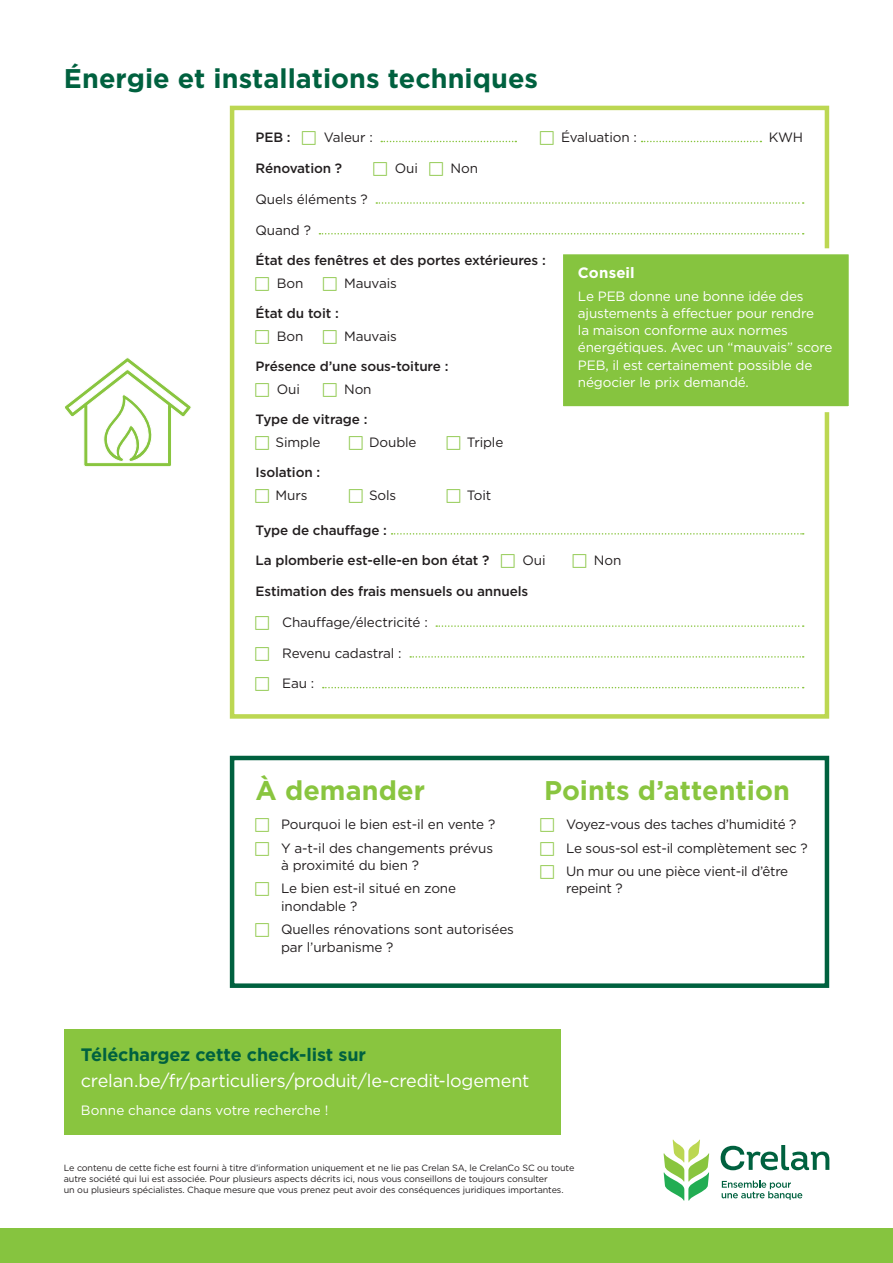
<style>
.page{position:relative;width:893px;height:1263px;background:#fff}
.page>*{position:absolute;margin:0;border:0;box-sizing:border-box;transform-origin:0 0}
.Subtitel{font:700 27px "Gotham";color:#00613f}
.Bullets_Fiche{font:700 27px "Gotham";color:#89c53f}
.Subtitel-2{font:700 27px "Gotham";letter-spacing:.005em;color:#89c53f}
.Para_Green{font:18px "Gotham";letter-spacing:-.015em;color:#fff}
.Para_Green-2{font:700 18px "Gotham";letter-spacing:-.01em;color:#00613f}
.Bullets_Fiche-2{font:700 15px "Gotham";letter-spacing:.01em;color:#fff}
.Bullets_Fiche-3{font:13.5px/17.2px "Gotham";letter-spacing:-.01em;color:#231f20}
.Bullets_Fiche-4{font:500 13.5px "Gotham";letter-spacing:-.01em;color:#231f20}
.Bullets_Fiche-5{font:13.5px/17.2px "Gotham";letter-spacing:-.01em;color:#fff}
.Para_Green-3{font:13.5px "Gotham";letter-spacing:.005em;color:#fff}
.t1{font:9px/10.8px "Gotham";letter-spacing:-.01em;color:#231f20}
</style>
<div class="page">
<div style="left:0;top:1229px;width:893px;height:34px;background:#86c43f"></div>
<div style="left:230px;top:756px;width:599px;height:232px;border:4px solid #00613f"></div>
<div style="left:64px;top:1029px;width:497px;height:106px;background:#89c53f"></div>
<svg style="left:381px;top:141px;width:135px;height:1px"></svg>
<svg style="left:642px;top:141px;width:119px;height:1px"></svg>
<svg style="left:376px;top:202px;width:428px;height:2px"></svg>
<svg style="left:319px;top:233px;width:485px;height:1px"></svg>
<svg style="left:392px;top:533px;width:412px;height:2px"></svg>
<svg style="left:436px;top:625px;width:368px;height:2px"></svg>
<svg style="left:410px;top:656px;width:394px;height:2px"></svg>
<svg style="left:323px;top:687px;width:481px;height:1px"></svg>
<div style="left:230px;top:106px;width:599px;height:613px;border:4px solid #bcd752"></div>
<svg style="left:65px;top:357px;width:126px;height:110px"></svg>
<svg style="left:563px;top:245px;width:286px;height:170px;background:#92ca53"></svg>
<svg style="left:664px;top:1140px;width:45px;height:60px"></svg>
<svg style="left:721px;top:1145px;width:108px;height:26px"></svg>
<svg style="left:722px;top:1180px;width:80px;height:20px"></svg>
<p class="Subtitel" style="left:64px;top:61px;width:476px">Énergie et installations techniques</p>
<p class="Bullets_Fiche-4" style="left:256px;top:129px;width:37px">PEB :</p>
<p class="Bullets_Fiche-3" style="left:324px;top:129px;width:50px">Valeur :</p>
<p class="Bullets_Fiche-3" style="left:561px;top:129px;width:77px">Évaluation :</p>
<p class="Bullets_Fiche-3" style="left:769px;top:129px;width:36px">KWH</p>
<p class="Bullets_Fiche-4" style="left:256px;top:159px;width:88px">Rénovation ?</p>
<p class="Bullets_Fiche-3" style="left:395px;top:159px;width:25px">Oui</p>
<p class="Bullets_Fiche-3" style="left:451px;top:159px;width:29px">Non</p>
<p class="Bullets_Fiche-3" style="left:256px;top:190px;width:114px">Quels éléments ?</p>
<p class="Bullets_Fiche-3" style="left:256px;top:221px;width:57px">Quand ?</p>
<p class="Bullets_Fiche-4" style="left:256px;top:252px;width:292px">État des fenêtres et des portes extérieures :</p>
<p class="Bullets_Fiche-3" style="left:277px;top:274px;width:28px">Bon</p>
<p class="Bullets_Fiche-3" style="left:344px;top:274px;width:54px">Mauvais</p>
<p class="Bullets_Fiche-4" style="left:256px;top:305px;width:85px">État du toit :</p>
<p class="Bullets_Fiche-3" style="left:277px;top:327px;width:28px">Bon</p>
<p class="Bullets_Fiche-3" style="left:344px;top:327px;width:54px">Mauvais</p>
<p class="Bullets_Fiche-4" style="left:256px;top:358px;width:194px">Présence d’une sous-toiture :</p>
<p class="Bullets_Fiche-3" style="left:277px;top:380px;width:25px">Oui</p>
<p class="Bullets_Fiche-3" style="left:344px;top:380px;width:29px">Non</p>
<p class="Bullets_Fiche-4" style="left:256px;top:411px;width:113px">Type de vitrage :</p>
<p class="Bullets_Fiche-3" style="left:276px;top:433px;width:46px">Simple</p>
<p class="Bullets_Fiche-3" style="left:369px;top:433px;width:49px">Double</p>
<p class="Bullets_Fiche-3" style="left:467px;top:433px;width:38px">Triple</p>
<p class="Bullets_Fiche-4" style="left:256px;top:464px;width:66px">Isolation :</p>
<p class="Bullets_Fiche-3" style="left:276px;top:486px;width:33px">Murs</p>
<p class="Bullets_Fiche-3" style="left:369px;top:486px;width:29px">Sols</p>
<p class="Bullets_Fiche-3" style="left:467px;top:486px;width:26px">Toit</p>
<p class="Bullets_Fiche-4" style="left:256px;top:521px;width:133px">Type de chauffage :</p>
<p class="Bullets_Fiche-4" style="left:256px;top:552px;width:235px">La plomberie est-elle-en bon état ?</p>
<p class="Bullets_Fiche-3" style="left:522px;top:552px;width:25px">Oui</p>
<p class="Bullets_Fiche-3" style="left:594px;top:552px;width:29px">Non</p>
<p class="Bullets_Fiche-4" style="left:256px;top:582px;width:274px">Estimation des frais mensuels ou annuels</p>
<p class="Bullets_Fiche-3" style="left:282px;top:613px;width:147px">Chauffage/électricité :</p>
<p class="Bullets_Fiche-3" style="left:282px;top:644px;width:121px">Revenu cadastral :</p>
<p class="Bullets_Fiche-3" style="left:282px;top:675px;width:34px">Eau :</p>
<p class="Bullets_Fiche-2" style="left:578px;top:263px;width:58px">Conseil</p>
<p class="Bullets_Fiche-5" style="left:578px;top:287px;width:256px">Le PEB donne une bonne idée des ajustements à effectuer pour rendre<br>la maison conforme aux normes énergétiques. Avec un “mauvais” score<br>PEB, il est certainement possible de négocier le prix demandé.</p>
<p class="Subtitel-2" style="left:256px;top:773px;width:171px">À demander</p>
<p class="Bullets_Fiche-3" style="left:281px;top:815px;width:216px">Pourquoi le bien est-il en vente ?</p>
<p class="Bullets_Fiche-3" style="left:281px;top:839px;width:214px">Y a-t-il des changements prévus à proximité du bien ?</p>
<p class="Bullets_Fiche-3" style="left:281px;top:880px;width:176px">Le bien est-il situé en zone inondable ?</p>
<p class="Bullets_Fiche-3" style="left:281px;top:920px;width:234px">Quelles rénovations sont autorisées par l’urbanisme ?</p>
<p class="Bullets_Fiche" style="left:544px;top:773px;width:247px">Points d’attention</p>
<p class="Bullets_Fiche-3" style="left:566px;top:815px;width:232px">Voyez-vous des taches d’humidité ?</p>
<p class="Bullets_Fiche-3" style="left:566px;top:839px;width:243px">Le sous-sol est-il complètement sec ?</p>
<p class="Bullets_Fiche-3" style="left:566px;top:862px;width:224px">Un mur ou une pièce vient-il d’être repeint ?</p>
<p class="Para_Green-2" style="left:81px;top:1042px;width:287px">Téléchargez cette check-list sur</p>
<p class="Para_Green" style="left:81px;top:1069px;width:450px">crelan.be/fr/particuliers/produit/le-credit-logement</p>
<p class="Para_Green-3" style="left:81px;top:1102px;width:249px">Bonne chance dans votre recherche !</p>
<p class="t1" style="left:64px;top:1162px;width:512px">Le contenu de cette fiche est fourni à titre d’information uniquement et ne lie pas Crelan SA, le CrelanCo SC ou toute autre société qui lui est associée. Pour plusieurs aspects décrits ici, nous vous conseillons de toujours consulter<br>un ou plusieurs spécialistes. Chaque mesure que vous prenez peut avoir des conséquences juridiques importantes.</p>
</div>
